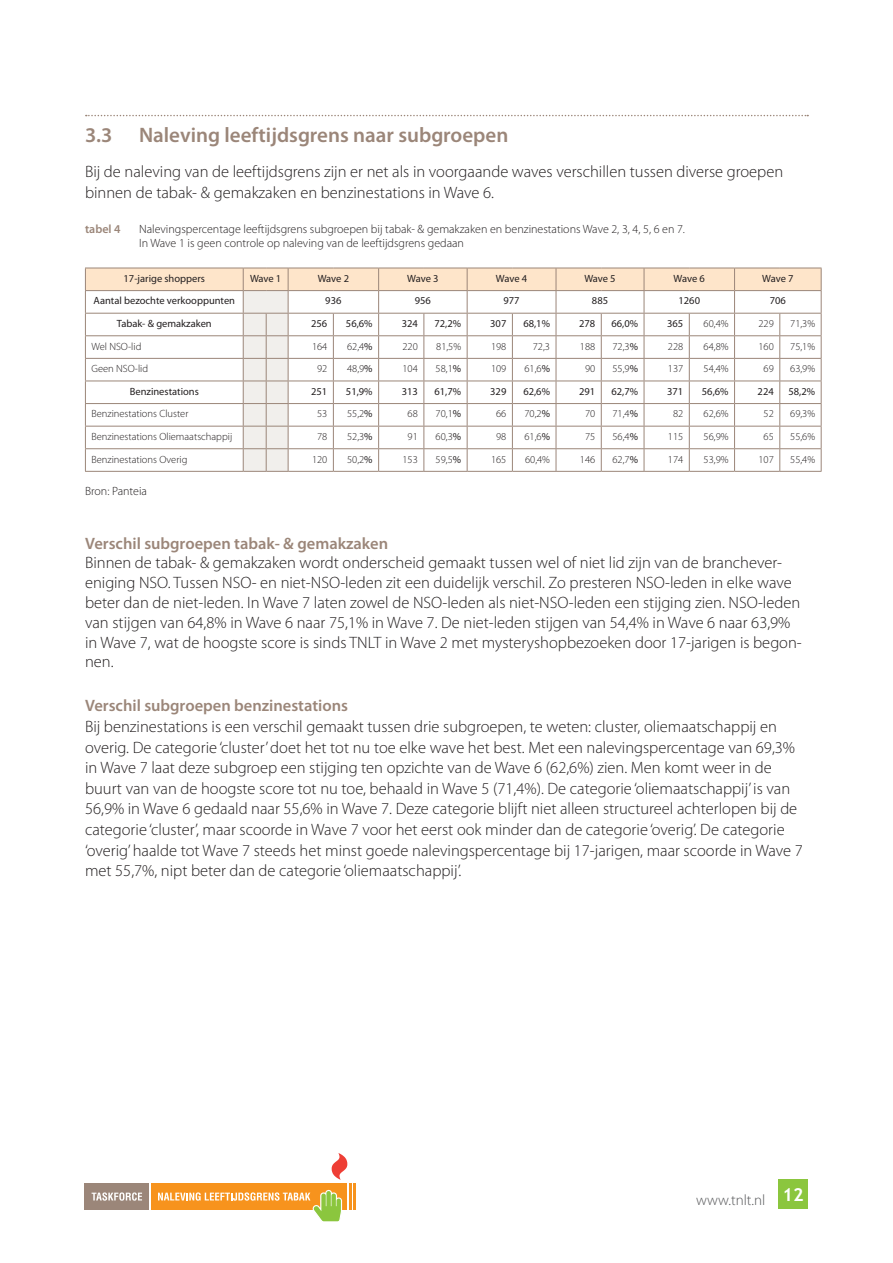
<style>
.page{position:relative;width:893px;height:1263px;background:#fff}
.page>*{position:absolute;margin:0;border:0;box-sizing:border-box;transform-origin:0 0}
.t1{font:600 21px "Myriad Pro";color:#9b8679}
.Platte_tekst{font:300 16.5px/20.5px "Myriad Pro";color:#231f20}
.t2{font:600 16.5px "Myriad Pro";color:#9b8679}
.t3{font:300 15px "Myriad Pro";color:#57585a}
.tabelomschrijving{font:300 12px "Myriad Pro";color:#231f20}
.tabelomschrijving-2{font:600 12px "Myriad Pro";color:#9b8679}
.t4{font:300 10.5px "Myriad Pro";color:#231f20}
.td_-_kopje{font:10.5px "Myriad Pro";color:#231f20}
.s1{font-weight:400}
</style>
<div class="page">
<div style="left:778px;top:1179px;width:30px;height:30px;background:#8bc63e"></div>
<div style="left:85px;top:1183px;width:64px;height:26px;background:#9b8679"></div>
<div style="left:151px;top:1183px;width:195px;height:26px;background:#f7931d"></div>
<svg style="left:92px;top:1192px;width:50px;height:9px"></svg>
<svg style="left:332px;top:1153px;width:15px;height:27px"></svg>
<svg style="left:158px;top:1190px;width:184px;height:32px"></svg>
<hr style="left:349px;top:1183px;width:2px;height:26px;background:#f7931d">
<hr style="left:353px;top:1183px;width:3px;height:26px;background:#f7931d">
<svg style="left:86px;top:115px;width:722px;height:1px"></svg>
<svg style="left:85px;top:268px;width:737px;height:204px"></svg>
<hr style="left:734px;top:313px;width:46px;height:1px;background:#9b8679">
<hr style="left:780px;top:313px;width:41px;height:1px;background:#9b8679">
<h2 class="t1" style="left:85px;top:123px;width:29px">3.3</h2>
<h2 class="t1" style="left:139px;top:123px;width:371px">Naleving leeftijdsgrens naar subgroepen</h2>
<p class="Platte_tekst" style="left:85px;top:162px;width:700px">Bij de naleving van de leeftijdsgrens zijn er net als in voorgaande waves verschillen tussen diverse groepen binnen de tabak- &amp; gemakzaken en benzinestations in Wave 6.</p>
<p class="tabelomschrijving-2" style="left:85px;top:222px;width:37px">tabel 4</p>
<p class="tabelomschrijving" style="left:139px;top:222px;width:547px">Nalevingspercentage leeftijdsgrens subgroepen bij tabak- &amp; gemakzaken en benzinestations Wave 2, 3, 4, 5, 6 en 7.</p>
<p class="tabelomschrijving" style="left:139px;top:237px;width:326px">In Wave 1 is geen controle op naleving van de leeftijdsgrens gedaan</p>
<p class="td_-_kopje" style="left:124px;top:273px;width:83px">17-jarige shoppers</p>
<p class="td_-_kopje" style="left:250px;top:273px;width:33px">Wave 1</p>
<p class="td_-_kopje" style="left:318px;top:273px;width:33px">Wave 2</p>
<p class="td_-_kopje" style="left:407px;top:273px;width:33px">Wave 3</p>
<p class="td_-_kopje" style="left:496px;top:273px;width:33px">Wave 4</p>
<p class="td_-_kopje" style="left:584px;top:273px;width:33px">Wave 5</p>
<p class="td_-_kopje" style="left:674px;top:273px;width:33px">Wave 6</p>
<p class="td_-_kopje" style="left:762px;top:273px;width:33px">Wave 7</p>
<p class="td_-_kopje" style="left:94px;top:295px;width:143px">Aantal bezochte verkooppunten</p>
<p class="td_-_kopje" style="left:325px;top:295px;width:18px">936</p>
<p class="td_-_kopje" style="left:415px;top:295px;width:18px">956</p>
<p class="td_-_kopje" style="left:503px;top:295px;width:18px">977</p>
<p class="td_-_kopje" style="left:592px;top:295px;width:18px">885</p>
<p class="td_-_kopje" style="left:678px;top:295px;width:23px">1260</p>
<p class="td_-_kopje" style="left:770px;top:295px;width:18px">706</p>
<p class="td_-_kopje" style="left:117px;top:318px;width:96px">Tabak- &amp; gemakzaken</p>
<p class="td_-_kopje" style="left:311px;top:318px;width:18px">256</p>
<p class="td_-_kopje" style="left:346px;top:318px;width:28px">56,6%</p>
<p class="td_-_kopje" style="left:402px;top:318px;width:18px">324</p>
<p class="td_-_kopje" style="left:434px;top:318px;width:28px">72,2%</p>
<p class="td_-_kopje" style="left:490px;top:318px;width:18px">307</p>
<p class="td_-_kopje" style="left:523px;top:318px;width:28px">68,1%</p>
<p class="td_-_kopje" style="left:579px;top:318px;width:18px">278</p>
<p class="td_-_kopje" style="left:611px;top:318px;width:28px">66,0%</p>
<p class="td_-_kopje" style="left:667px;top:318px;width:18px">365</p>
<p class="t4" style="left:704px;top:318px;width:26px">60,4%</p>
<p class="t4" style="left:758px;top:318px;width:17px">229</p>
<p class="t4" style="left:790px;top:318px;width:26px">71,3%</p>
<p class="t4" style="left:91px;top:340px;width:51px">Wel NSO-lid</p>
<p class="t4" style="left:312px;top:340px;width:17px">164</p>
<p class="t4" style="left:347px;top:340px;width:27px">62,4<span class="s1">%</span></p>
<p class="t4" style="left:402px;top:340px;width:17px">220</p>
<p class="t4" style="left:436px;top:340px;width:26px">81,5%</p>
<p class="t4" style="left:491px;top:340px;width:17px">198</p>
<p class="t4" style="left:533px;top:340px;width:19px">72,3</p>
<p class="t4" style="left:580px;top:340px;width:17px">188</p>
<p class="t4" style="left:612px;top:340px;width:27px">72,3<span class="s1">%</span></p>
<p class="t4" style="left:668px;top:340px;width:17px">228</p>
<p class="t4" style="left:704px;top:340px;width:26px">64,8%</p>
<p class="t4" style="left:758px;top:340px;width:17px">160</p>
<p class="t4" style="left:790px;top:340px;width:26px">75,1%</p>
<p class="t4" style="left:91px;top:363px;width:58px">Geen NSO-lid</p>
<p class="t4" style="left:317px;top:363px;width:12px">92</p>
<p class="t4" style="left:347px;top:363px;width:27px">48,9<span class="s1">%</span></p>
<p class="t4" style="left:402px;top:363px;width:17px">104</p>
<p class="t4" style="left:436px;top:363px;width:27px">58,1<span class="s1">%</span></p>
<p class="t4" style="left:491px;top:363px;width:17px">109</p>
<p class="t4" style="left:524px;top:363px;width:27px">61,6<span class="s1">%</span></p>
<p class="t4" style="left:585px;top:363px;width:12px">90</p>
<p class="t4" style="left:612px;top:363px;width:27px">55,9<span class="s1">%</span></p>
<p class="t4" style="left:668px;top:363px;width:17px">137</p>
<p class="t4" style="left:704px;top:363px;width:26px">54,4%</p>
<p class="t4" style="left:764px;top:363px;width:12px">69</p>
<p class="t4" style="left:790px;top:363px;width:26px">63,9%</p>
<p class="td_-_kopje" style="left:130px;top:386px;width:71px">Benzinestations</p>
<p class="td_-_kopje" style="left:311px;top:386px;width:18px">251</p>
<p class="td_-_kopje" style="left:346px;top:386px;width:28px">51,9%</p>
<p class="td_-_kopje" style="left:402px;top:386px;width:18px">313</p>
<p class="td_-_kopje" style="left:434px;top:386px;width:28px">61,7%</p>
<p class="td_-_kopje" style="left:490px;top:386px;width:18px">329</p>
<p class="td_-_kopje" style="left:523px;top:386px;width:28px">62,6%</p>
<p class="td_-_kopje" style="left:579px;top:386px;width:18px">291</p>
<p class="td_-_kopje" style="left:611px;top:386px;width:28px">62,7%</p>
<p class="td_-_kopje" style="left:667px;top:386px;width:18px">371</p>
<p class="td_-_kopje" style="left:702px;top:386px;width:28px">56,6%</p>
<p class="td_-_kopje" style="left:758px;top:386px;width:18px">224</p>
<p class="td_-_kopje" style="left:788px;top:386px;width:28px">58,2%</p>
<p class="t4" style="left:91px;top:408px;width:99px">Benzinestations Cluster</p>
<p class="t4" style="left:317px;top:408px;width:12px">53</p>
<p class="t4" style="left:347px;top:408px;width:27px">55,2<span class="s1">%</span></p>
<p class="t4" style="left:408px;top:408px;width:12px">68</p>
<p class="t4" style="left:436px;top:408px;width:27px">70,1<span class="s1">%</span></p>
<p class="t4" style="left:496px;top:408px;width:12px">66</p>
<p class="t4" style="left:524px;top:408px;width:27px">70,2<span class="s1">%</span></p>
<p class="t4" style="left:585px;top:408px;width:12px">70</p>
<p class="t4" style="left:612px;top:408px;width:27px">71,4<span class="s1">%</span></p>
<p class="t4" style="left:673px;top:408px;width:12px">82</p>
<p class="t4" style="left:704px;top:408px;width:26px">62,6%</p>
<p class="t4" style="left:764px;top:408px;width:12px">52</p>
<p class="t4" style="left:790px;top:408px;width:26px">69,3%</p>
<p class="t4" style="left:91px;top:431px;width:142px">Benzinestations Oliemaatschappij</p>
<p class="t4" style="left:317px;top:431px;width:12px">78</p>
<p class="t4" style="left:347px;top:431px;width:27px">52,3<span class="s1">%</span></p>
<p class="t4" style="left:408px;top:431px;width:12px">91</p>
<p class="t4" style="left:436px;top:431px;width:27px">60,3<span class="s1">%</span></p>
<p class="t4" style="left:496px;top:431px;width:12px">98</p>
<p class="t4" style="left:524px;top:431px;width:27px">61,6<span class="s1">%</span></p>
<p class="t4" style="left:585px;top:431px;width:12px">75</p>
<p class="t4" style="left:612px;top:431px;width:27px">56,4<span class="s1">%</span></p>
<p class="t4" style="left:668px;top:431px;width:17px">115</p>
<p class="t4" style="left:704px;top:431px;width:26px">56,9%</p>
<p class="t4" style="left:764px;top:431px;width:12px">65</p>
<p class="t4" style="left:790px;top:431px;width:26px">55,6%</p>
<p class="t4" style="left:91px;top:453px;width:98px">Benzinestations Overig</p>
<p class="t4" style="left:312px;top:453px;width:17px">120</p>
<p class="t4" style="left:347px;top:453px;width:27px">50,2<span class="s1">%</span></p>
<p class="t4" style="left:402px;top:453px;width:17px">153</p>
<p class="t4" style="left:436px;top:453px;width:27px">59,5<span class="s1">%</span></p>
<p class="t4" style="left:491px;top:453px;width:17px">165</p>
<p class="t4" style="left:525px;top:453px;width:26px">60,4%</p>
<p class="t4" style="left:580px;top:453px;width:17px">146</p>
<p class="t4" style="left:612px;top:453px;width:27px">62,7<span class="s1">%</span></p>
<p class="t4" style="left:668px;top:453px;width:17px">174</p>
<p class="t4" style="left:704px;top:453px;width:26px">53,9%</p>
<p class="t4" style="left:758px;top:453px;width:17px">107</p>
<p class="t4" style="left:790px;top:453px;width:26px">55,4%</p>
<p class="tabelomschrijving" style="left:85px;top:484px;width:63px">Bron: Panteia</p>
<h3 class="t2" style="left:85px;top:534px;width:305px">Verschil subgroepen tabak- &amp; gemakzaken</h3>
<h3 class="Platte_tekst" style="left:85px;top:553px;width:718px;line-height:19.8px">Binnen de tabak- &amp; gemakzaken wordt onderscheid gemaakt tussen wel of niet lid zijn van de branchever&shy;eniging NSO. Tussen NSO- en niet-NSO-leden zit een duidelijk verschil. Zo presteren NSO-leden in elke wave beter dan de niet-leden. In Wave 7 laten zowel de NSO-leden als niet-NSO-leden een stijging zien. NSO-leden van stijgen van 64,8% in Wave 6 naar 75,1% in Wave 7. De niet-leden stijgen van 54,4% in Wave 6 naar 63,9% in Wave 7, wat de hoogste score is sinds TNLT in Wave 2 met mysteryshopbezoeken door 17-jarigen is begon&shy;nen.</h3>
<h3 class="t2" style="left:85px;top:696px;width:264px">Verschil subgroepen benzinestations</h3>
<p class="Platte_tekst" style="left:85px;top:717px;width:719px">Bij benzinestations is een verschil gemaakt tussen drie subgroepen, te weten: cluster, oliemaatschappij en overig. De categorie ‘cluster’ doet het tot nu toe elke wave het best. Met een nalevingspercentage van 69,3% in Wave 7 laat deze subgroep een stijging ten opzichte van de Wave 6 (62,6%) zien. Men komt weer in de buurt van van de hoogste score tot nu toe, behaald in Wave 5 (71,4%). De categorie ‘oliemaatschappij’ is van 56,9% in Wave 6 gedaald naar 55,6% in Wave 7. Deze categorie blijft niet alleen structureel achterlopen bij de categorie ‘cluster’, maar scoorde in Wave 7 voor het eerst ook minder dan de categorie ‘overig’. De categorie ‘overig’ haalde tot Wave 7 steeds het minst goede nalevingspercentage bij 17-jarigen, maar scoorde in Wave 7 met 55,7%, nipt beter dan de categorie ‘oliemaatschappij’.</p>
<p class="t3" style="left:696px;top:1192px;width:109px">www.tnlt.nl <sup>12</sup></p>
</div>
